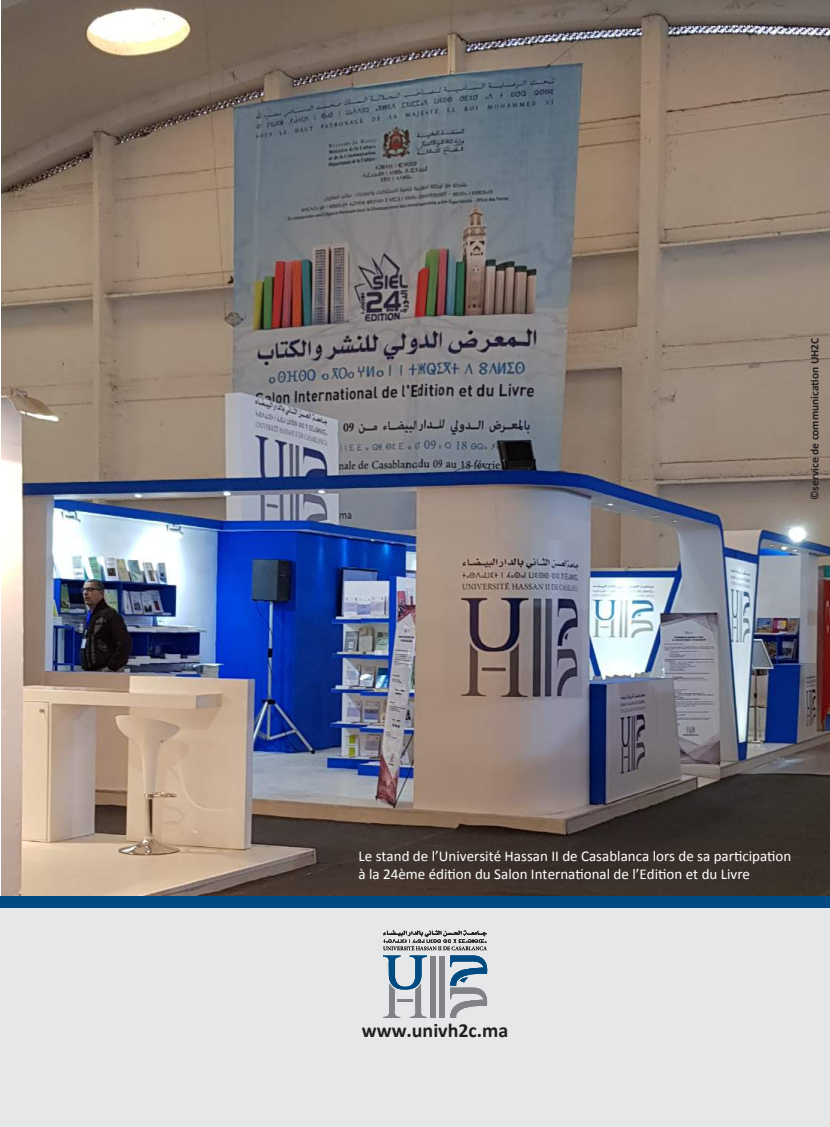
<style>
.page{position:relative;width:830px;height:1127px;background:#fff}
.page>*{position:absolute;margin:0;border:0;box-sizing:border-box;transform-origin:0 0}
.t1{font:700 19.95px "Calibri";color:#231f20}
.t2{font:15px/18px "Calibri";color:#fff}
.t3{font:700 11.4px "Calibri";color:#231f20}
</style>
<div class="page">
<img style="left:2px;top:0;width:827px;height:896px">
<div style="left:0;top:905px;width:829px;height:222px;background:#e6e7e9"></div>
<div style="left:0;top:896px;width:829px;height:11px;background:#004c82"></div>
<svg style="left:383px;top:930px;width:105px;height:87px"></svg>
<p class="t3" style="left:807px;top:500px;width:164px;rotate:-90deg">©service de communication UH2C</p>
<p class="t2" style="left:358px;top:846px;width:434px">Le stand de l’Université Hassan II de Casablanca lors de sa participation à la 24ème édition du Salon International de l’Edition et du Livre</p>
<h1 class="t1" style="left:362px;top:1017px;width:148px">www.univh2c.ma</h1>
</div>
